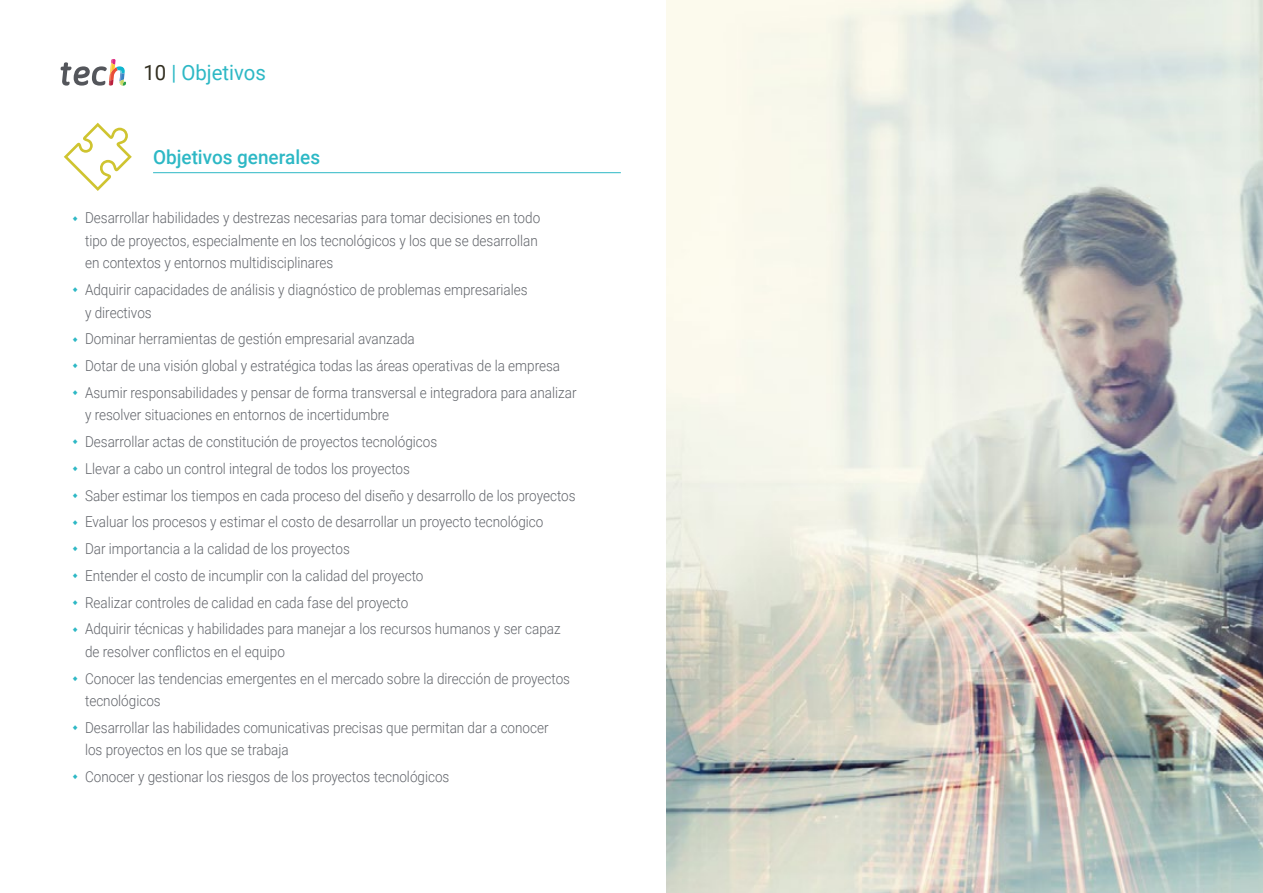
<style>
.page{position:relative;width:1263px;height:893px;background:#fff}
.page>*{position:absolute;margin:0;border:0;box-sizing:border-box;transform-origin:0 0}
.t1{font:21px "Roboto";color:#2db8c5}
.t2{font:500 19.5px "Roboto";color:#2db8c5}
.t3{font:300 15px/26.7px "Roboto";color:#61646a;scale:.9 1}
.s1{color:#312e20}
</style>
<div class="page">
<hr style="left:153px;top:172px;width:468px;height:1px;background:#2db8c5">
<svg style="left:64px;top:123px;width:68px;height:68px"></svg>
<img style="left:666px;top:0;width:597px;height:893px">
<svg style="left:61px;top:59px;width:65px;height:27px"></svg>
<h1 class="t1" style="left:144px;top:57px;width:124px"><span class="s1">10</span> | Objetivos</h1>
<h2 class="t2" style="left:153px;top:144px;width:169px">Objetivos generales</h2>
<p class="t3" style="left:85px;top:206px;width:507px;line-height:22.5px">Desarrollar habilidades y destrezas necesarias para tomar decisiones en todo tipo de proyectos, especialmente en los tecnológicos y los que se desarrollan en contextos y entornos multidisciplinares</p>
<p class="t3" style="left:85px;top:278px;width:493px;line-height:22.5px">Adquirir capacidades de análisis y diagnóstico de problemas empresariales y directivos</p>
<p class="t3" style="left:85px;top:325px;width:548px">Dominar herramientas de gestión empresarial avanzada<br>Dotar de una visión global y estratégica todas las áreas operativas de la empresa<br>Asumir responsabilidades y pensar de forma transversal e integradora para analizar</p>
<p class="t3" style="left:85px;top:401px;width:546px">y resolver situaciones en entornos de incertidumbre<br>Desarrollar actas de constitución de proyectos tecnológicos<br>Llevar a cabo un control integral de todos los proyectos<br>Saber estimar los tiempos en cada proceso del diseño y desarrollo de los proyectos Evaluar los procesos y estimar el costo de desarrollar un proyecto tecnológico<br>Dar importancia a la calidad de los proyectos<br>Entender el costo de incumplir con la calidad del proyecto<br>Realizar controles de calidad en cada fase del proyecto<br>Adquirir técnicas y habilidades para manejar a los recursos humanos y ser capaz</p>
<p class="t3" style="left:85px;top:638px;width:540px">de resolver conflictos en el equipo<br>Conocer las tendencias emergentes en el mercado sobre la dirección de proyectos</p>
<p class="t3" style="left:85px;top:687px;width:517px">tecnológicos<br>Desarrollar las habilidades comunicativas precisas que permitan dar a conocer</p>
<p class="t3" style="left:85px;top:736px;width:406px">los proyectos en los que se trabaja<br>Conocer y gestionar los riesgos de los proyectos tecnológicos</p>
</div>
